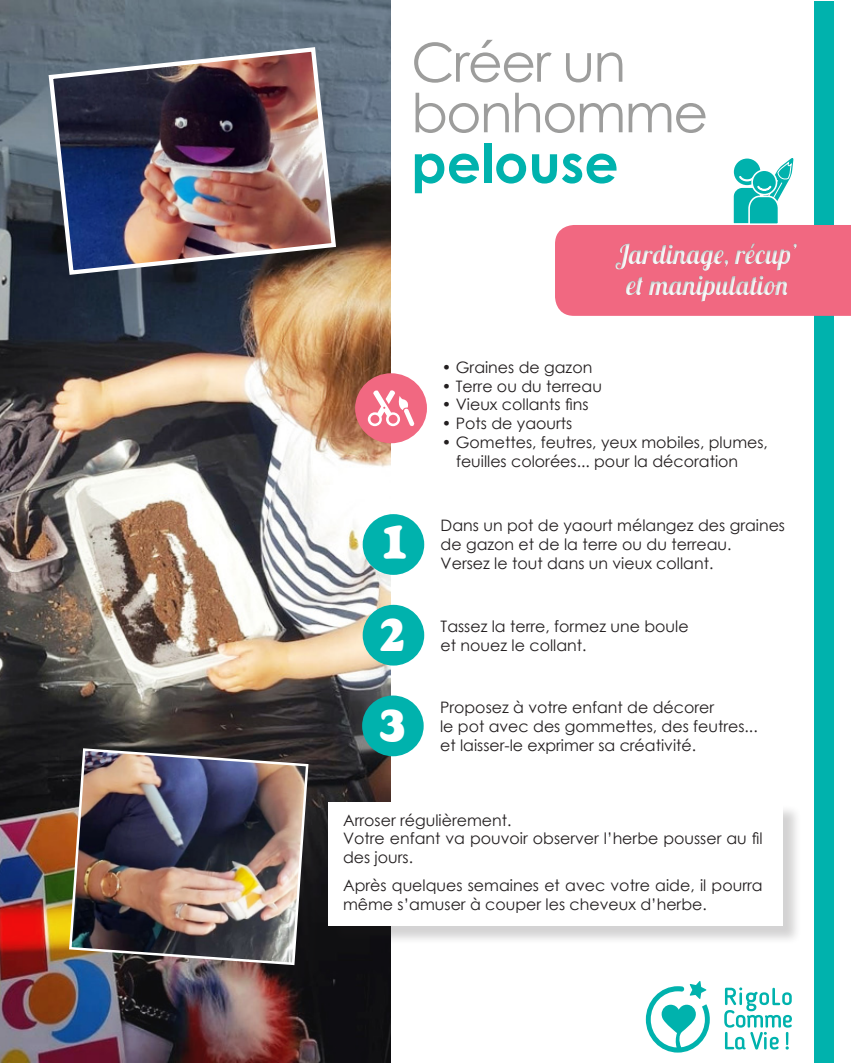
<style>
.page{position:relative;width:851px;height:1063px;background:#fff}
.page>*{position:absolute;margin:0;border:0;box-sizing:border-box;transform-origin:0 0}
.t1{font:53.75px "Century Gothic";letter-spacing:-.03em;color:#9d9d9c}
.t2{font:700 53.75px "Century Gothic";color:#00b2ad}
.t3{font:47.5px "Goudy Heavyface BT";color:#fff}
.t4{font:27.5px/31px "Lobster 1.4";color:#fff;text-align:center;scale:.96 1}
.t5{font:15.75px/19px "Century Gothic";color:#231f20}
</style>
<div class="page">
<img style="left:0;top:0;width:391px;height:1063px">
<div style="left:814px;top:2px;width:19px;height:1061px;background:#00b2ad"></div>
<svg style="left:724px;top:987px;width:67px;height:63px"></svg>
<svg style="left:645px;top:981px;width:64px;height:72px"></svg>
<svg style="left:557px;top:155px;width:293px;height:161px"></svg>
<div style="left:362px;top:514px;width:62px;height:61px;background:#00b2ad;border-radius:50%"></div>
<div style="left:362px;top:605px;width:62px;height:61px;background:#00b2ad;border-radius:50%"></div>
<div style="left:362px;top:696px;width:61px;height:60px;background:#00b2ad;border-radius:50%"></div>
<div style="left:56px;top:55px;width:332px;height:272px;background:#231f20;opacity:.13"></div>
<img style="left:46px;top:45px;width:292px;height:232px">
<div style="left:355px;top:373px;width:72px;height:70px;background:#f16881;border-radius:50%"></div>
<svg style="left:368px;top:390px;width:46px;height:36px"></svg>
<div style="left:543px;top:231px;width:307px;height:75px;background:#231f20;opacity:.3"></div>
<div style="left:74px;top:753px;width:264px;height:242px;background:#231f20;opacity:.13"></div>
<img style="left:68px;top:747px;width:242px;height:219px">
<div style="left:330px;top:804px;width:472px;height:141px;background:#231f20;opacity:.2"></div>
<div style="left:328px;top:802px;width:454px;height:124px;background:#fff"></div>
<p class="t1" style="left:411px;top:25px;width:216px">Créer un</p>
<p class="t1" style="left:411px;top:75px;width:298px">bonhomme</p>
<p class="t2" style="left:411px;top:123px;width:209px">pelouse</p>
<h3 class="t4" style="left:614px;top:238px;width:194px">Jardinage, récup’ et manipulation</h3>
<p class="t3" style="left:382px;top:514px;width:26px">1</p>
<p class="t3" style="left:380px;top:607px;width:27px">2</p>
<p class="t3" style="left:379px;top:697px;width:28px">3</p>
<p class="t5" style="left:442px;top:357px;width:152px">• Graines de gazon</p>
<p class="t5" style="left:442px;top:376px;width:162px">• Terre ou du terreau</p>
<p class="t5" style="left:442px;top:395px;width:148px">• Vieux collants fins</p>
<p class="t5" style="left:442px;top:414px;width:132px">• Pots de yaourts</p>
<p class="t5" style="left:442px;top:433px;width:327px">• Gomettes, feutres, yeux mobiles, plumes,</p>
<p class="t5" style="left:456px;top:452px;width:283px">feuilles colorées... pour la décoration</p>
<p class="t5" style="left:440px;top:516px;width:346px">Dans un pot de yaourt mélangez des graines de gazon et de la terre ou du terreau.</p>
<p class="t5" style="left:440px;top:554px;width:274px">Versez le tout dans un vieux collant.</p>
<p class="t5" style="left:440px;top:616px;width:249px">Tassez la terre, formez une boule</p>
<p class="t5" style="left:440px;top:635px;width:147px">et nouez le collant.</p>
<p class="t5" style="left:440px;top:697px;width:275px">Proposez à votre enfant de décorer</p>
<p class="t5" style="left:440px;top:716px;width:319px">le pot avec des gommettes, des feutres...</p>
<p class="t5" style="left:440px;top:735px;width:257px">et laisser-le exprimer sa créativité.</p>
<p class="t5" style="left:343px;top:810px;width:170px">Arroser régulièrement.</p>
<p class="t5" style="left:343px;top:829px;width:421px">Votre enfant va pouvoir observer l’herbe pousser au fil des jours.</p>
<p class="t5" style="left:343px;top:875px;width:421px">Après quelques semaines et avec votre aide, il pourra même s’amuser à couper les cheveux d’herbe.</p>
</div>
